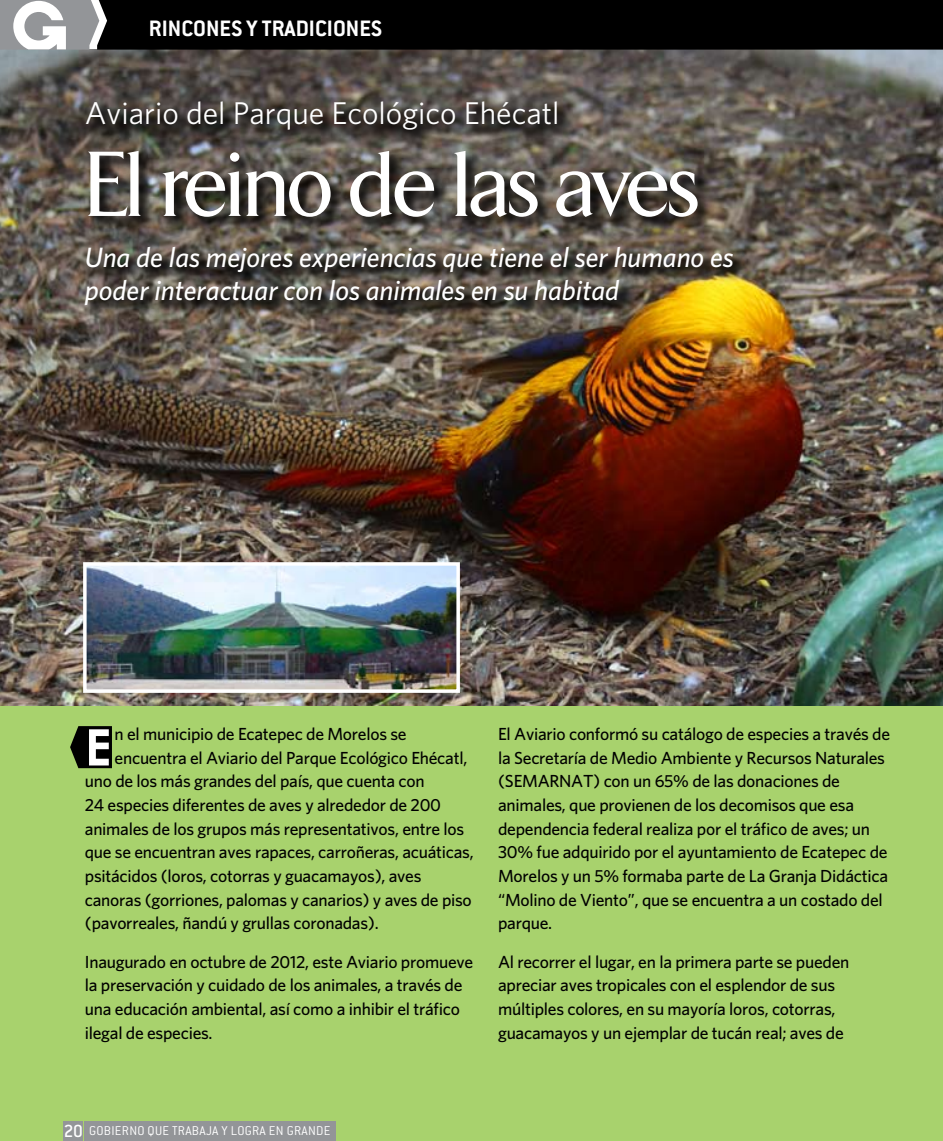
<style>
.page{position:relative;width:943px;height:1141px;background:#fff}
.page>*{position:absolute;margin:0;border:0;box-sizing:border-box;transform-origin:0 0}
.t1{font:500 94.5px "Arrow";letter-spacing:-.025em;color:#fff}
.t2{font:700 50.4px "Century Gothic";color:#fff}
.t3{font:31.5px "Whitney HTF";color:#fff}
.t4{font:italic 500 28px/33.6px "Whitney HTF";color:#fff}
.t5{font:700 24.5px "Conduit ITC";color:#fff}
.t6{font:500 17.5px/23.6px "Whitney HTF";letter-spacing:-.015em;color:#000}
.t7{font:300 14px "Conduit ITC";letter-spacing:.02em;color:#fff}
.s1{font-weight:500;font-size:19.25px}
</style>
<div class="page">
<div style="left:0;top:50px;width:943px;height:1091px;background:#a8d26d"></div>
<img style="left:0;top:50px;width:943px;height:655px">
<div style="left:81px;top:98px;width:666px;height:221px;background:#000;opacity:.75"></div>
<img style="left:88px;top:567px;width:367px;height:121px">
<div style="left:83px;top:562px;width:377px;height:131px;border:4px solid #fff"></div>
<svg style="left:70px;top:726px;width:42px;height:42px;background:#11150b"></svg>
<svg style="left:0;top:0;width:943px;height:50px;background:#141415"></svg>
<div style="left:85px;top:1121px;width:251px;height:20px;background:#939598"></div>
<div style="left:64px;top:1121px;width:19px;height:20px;background:#939598"></div>
<h3 class="t5" style="left:149px;top:14px;width:234px">RINCONES Y TRADICIONES</h3>
<h3 class="t3" style="left:85px;top:95px;width:476px">Aviario del Parque Ecológico Ehécatl</h3>
<h1 class="t1" style="left:85px;top:135px;width:617px">El reino de las aves</h1>
<h3 class="t4" style="left:85px;top:240px;width:650px">Una de las mejores experiencias que tiene el ser humano es poder interactuar con los animales en su habitad</h3>
<h2 class="t2" style="left:85px;top:715px;width:28px">E</h2>
<p class="t6" style="left:115px;top:722px;width:293px">n el municipio de Ecatepec de Morelos se</p>
<p class="t6" style="left:115px;top:745px;width:354px">encuentra el Aviario del Parque Ecológico Ehécatl,</p>
<p class="t6" style="left:85px;top:769px;width:341px">uno de los más grandes del país, que cuenta con</p>
<p class="t6" style="left:85px;top:793px;width:358px">24 especies diferentes de aves y alrededor de 200</p>
<p class="t6" style="left:85px;top:816px;width:381px">animales de los grupos más representativos, entre los</p>
<p class="t6" style="left:85px;top:840px;width:390px">que se encuentran aves rapaces, carroñeras, acuáticas,</p>
<p class="t6" style="left:85px;top:863px;width:338px">psitácidos (loros, cotorras y guacamayos), aves</p>
<p class="t6" style="left:85px;top:887px;width:388px">canoras (gorriones, palomas y canarios) y aves de piso</p>
<p class="t6" style="left:85px;top:911px;width:295px">(pavorreales, ñandú y grullas coronadas).</p>
<p class="t6" style="left:85px;top:949px;width:390px">Inaugurado en octubre de 2012, este Aviario promueve la preservación y cuidado de los animales, a través de una educación ambiental, así como a inhibir el tráfico ilegal de especies.</p>
<p class="t6" style="left:498px;top:722px;width:393px">El Aviario conformó su catálogo de especies a través de la Secretaría de Medio Ambiente y Recursos Naturales (SEMARNAT) con un 65% de las donaciones de animales, que provienen de los decomisos que esa dependencia federal realiza por el tráfico de aves; un 30% fue adquirido por el ayuntamiento de Ecatepec de Morelos y un 5% formaba parte de La Granja Didáctica “Molino de Viento”, que se encuentra a un costado del parque.</p>
<p class="t6" style="left:498px;top:949px;width:353px">Al recorrer el lugar, en la primera parte se pueden apreciar aves tropicales con el esplendor de sus múltiples colores, en su mayoría loros, cotorras, guacamayos y un ejemplar de tucán real; aves de</p>
<p class="t7" style="left:64px;top:1123px;width:268px"><span class="s1">20</span> GOBIERNO QUE TRABAJA Y LOGRA EN GRANDE</p>
</div>
